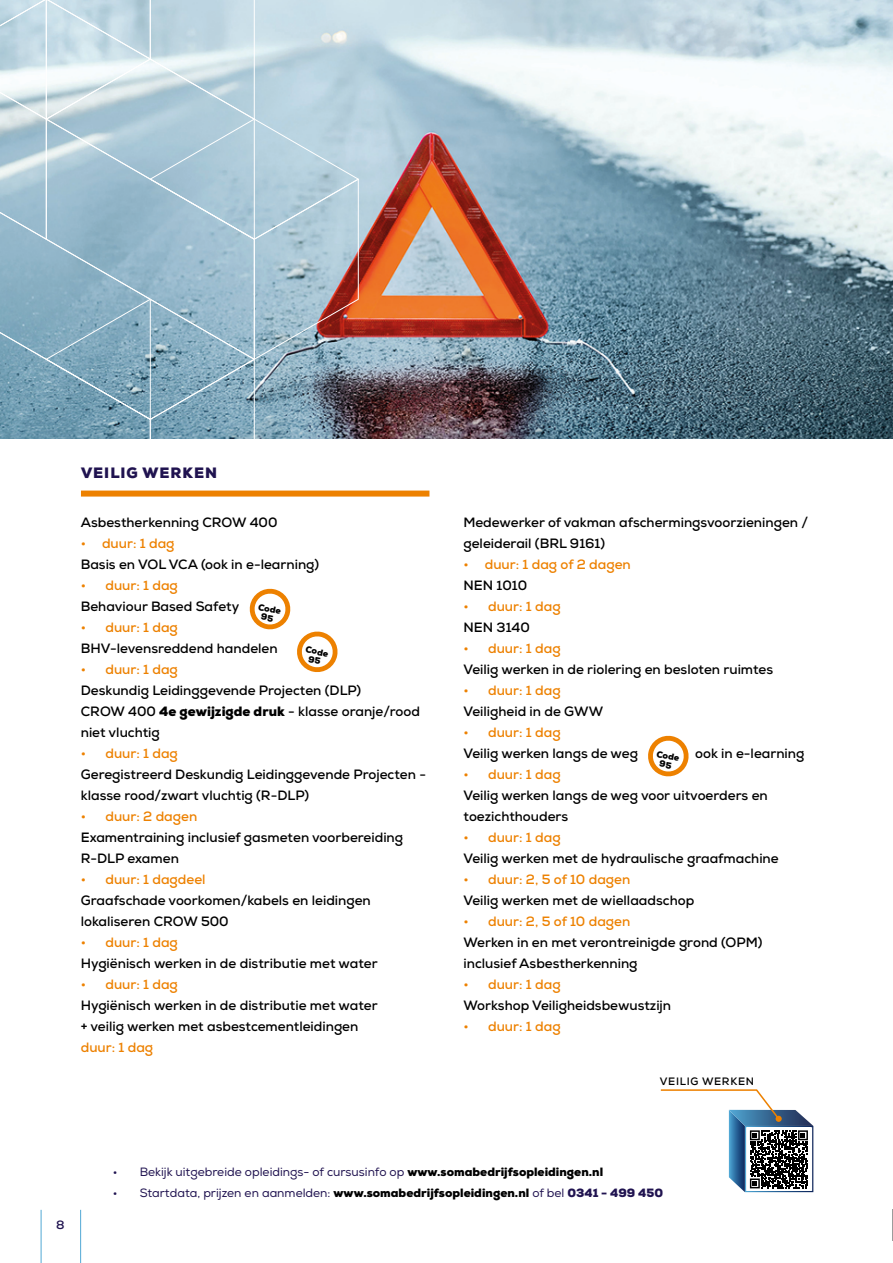
<style>
.page{position:relative;width:893px;height:1263px;background:#fff}
.page>*{position:absolute;margin:0;border:0;box-sizing:border-box;transform-origin:0 0}
.t1{font:900 15px "Nexa";letter-spacing:.065em;color:#201350}
.t2{font:700 13.5px/21px "Nexa";color:#000}
.t3{font:700 13.5px "Nexa";color:#ed8100}
.t4{font:12px "Nexa";color:#201350}
.t5{font:700 12px "Nexa";color:#201350}
.t6{font:700 10.65px "Nexa";letter-spacing:.065em;color:#000}
.t7{font:900 9px/9.1px "Nexa";color:#000;text-align:center}
.s1{font-weight:900}
.s2{font-weight:900;color:#000}
</style>
<div class="page">
<svg style="left:41px;top:1209px;width:40px;height:54px"></svg>
<img style="left:360px;top:0;width:533px;height:438px">
<svg style="left:0;top:0;width:360px;height:491px"></svg>
<svg style="left:45px;top:0;width:210px;height:240px;background:#b7cfdc"></svg>
<hr style="left:892px;top:1209px;width:1px;height:32px;background:#000">
<div style="left:81px;top:491px;width:348px;height:6px;background:#ed8100"></div>
<svg style="left:249px;top:588px;width:89px;height:84px"></svg>
<svg style="left:660px;top:1089px;width:153px;height:103px"></svg>
<svg style="left:648px;top:735px;width:41px;height:42px"></svg>
<p class="t1" style="left:81px;top:463px;width:138px">VEILIG WERKEN</p>
<p class="t2" style="left:81px;top:511px;width:198px">Asbestherkenning CROW 400</p>
<p class="t3" style="left:81px;top:534px;width:95px">• duur: 1 dag</p>
<p class="t2" style="left:81px;top:553px;width:240px">Basis en VOL VCA (ook in e-learning)</p>
<p class="t3" style="left:81px;top:576px;width:99px">• duur: 1 dag</p>
<p class="t2" style="left:81px;top:595px;width:160px">Behaviour Based Safety</p>
<p class="t3" style="left:81px;top:618px;width:99px">• duur: 1 dag</p>
<p class="t2" style="left:81px;top:637px;width:198px">BHV-levensreddend handelen</p>
<p class="t3" style="left:81px;top:660px;width:99px">• duur: 1 dag</p>
<p class="t2" style="left:81px;top:679px;width:341px">Deskundig Leidinggevende Projecten (DLP)<br>CROW 400 <span class="s1">4e gewijzigde druk</span> - klasse oranje/rood niet vluchtig</p>
<p class="t3" style="left:81px;top:744px;width:99px">• duur: 1 dag</p>
<p class="t2" style="left:81px;top:763px;width:347px">Geregistreerd Deskundig Leidinggevende Projecten - klasse rood/zwart vluchtig (R-DLP)</p>
<p class="t3" style="left:81px;top:807px;width:118px">• duur: 2 dagen</p>
<p class="t2" style="left:81px;top:826px;width:324px">Examentraining inclusief gasmeten voorbereiding<br>R-DLP examen</p>
<p class="t3" style="left:81px;top:870px;width:126px">• duur: 1 dagdeel</p>
<p class="t2" style="left:81px;top:889px;width:292px">Graafschade voorkomen/kabels en leidingen lokaliseren CROW 500</p>
<p class="t3" style="left:81px;top:933px;width:99px">• duur: 1 dag</p>
<p class="t2" style="left:81px;top:952px;width:298px">Hygiënisch werken in de distributie met water</p>
<p class="t3" style="left:81px;top:975px;width:99px">• duur: 1 dag</p>
<p class="t2" style="left:81px;top:994px;width:298px">Hygiënisch werken in de distributie met water + veilig werken met asbestcementleidingen</p>
<p class="t3" style="left:81px;top:1038px;width:74px">duur: 1 dag</p>
<p class="t7" style="left:259px;top:602px;width:24px;rotate:11deg">Code<br>95</p>
<p class="t7" style="left:307px;top:645px;width:24px;rotate:11deg">Code<br>95</p>
<p class="t2" style="left:463px;top:511px;width:346px">Medewerker of vakman afschermingsvoorzieningen / geleiderail (BRL 9161)</p>
<p class="t3" style="left:463px;top:555px;width:169px">• duur: 1 dag of 2 dagen</p>
<p class="t2" style="left:463px;top:574px;width:65px">NEN 1010</p>
<p class="t3" style="left:463px;top:597px;width:99px">• duur: 1 dag</p>
<p class="t2" style="left:463px;top:616px;width:68px">NEN 3140</p>
<p class="t3" style="left:463px;top:639px;width:99px">• duur: 1 dag</p>
<p class="t2" style="left:463px;top:658px;width:311px">Veilig werken in de riolering en besloten ruimtes</p>
<p class="t3" style="left:463px;top:681px;width:99px">• duur: 1 dag</p>
<p class="t2" style="left:463px;top:700px;width:141px">Veiligheid in de GWW</p>
<p class="t3" style="left:463px;top:723px;width:99px">• duur: 1 dag</p>
<p class="t2" style="left:463px;top:742px;width:176px">Veilig werken langs de weg</p>
<p class="t2" style="left:695px;top:742px;width:111px">ook in e-learning</p>
<p class="t3" style="left:463px;top:765px;width:99px">• duur: 1 dag</p>
<p class="t2" style="left:463px;top:784px;width:306px">Veilig werken langs de weg voor uitvoerders en toezichthouders</p>
<p class="t3" style="left:463px;top:828px;width:99px">• duur: 1 dag</p>
<p class="t2" style="left:463px;top:847px;width:317px">Veilig werken met de hydraulische graafmachine</p>
<p class="t3" style="left:463px;top:870px;width:168px">• duur: 2, 5 of 10 dagen</p>
<p class="t2" style="left:463px;top:889px;width:232px">Veilig werken met de wiellaadschop</p>
<p class="t3" style="left:463px;top:912px;width:168px">• duur: 2, 5 of 10 dagen</p>
<p class="t2" style="left:463px;top:931px;width:300px">Werken in en met verontreinigde grond (OPM) inclusief Asbestherkenning</p>
<p class="t3" style="left:463px;top:975px;width:99px">• duur: 1 dag</p>
<p class="t2" style="left:463px;top:994px;width:209px">Workshop Veiligheidsbewustzijn</p>
<p class="t3" style="left:463px;top:1017px;width:99px">• duur: 1 dag</p>
<p class="t7" style="left:658px;top:749px;width:24px;rotate:11deg">Code<br>95</p>
<p class="t6" style="left:660px;top:1074px;width:96px">VEILIG WERKEN</p>
<p class="t5" style="left:56px;top:1217px;width:10px">8</p>
<p class="t4" style="left:113px;top:1165px;width:492px">• Bekijk uitgebreide opleidings- of cursusinfo op <span class="s2">www.somabedrijfsopleidingen.nl</span></p>
<p class="t4" style="left:113px;top:1186px;width:552px">• Startdata, prijzen en aanmelden: <span class="s2">www.somabedrijfsopleidingen.nl</span> of bel <span class="s1">0341 - 499 450</span></p>
</div>
